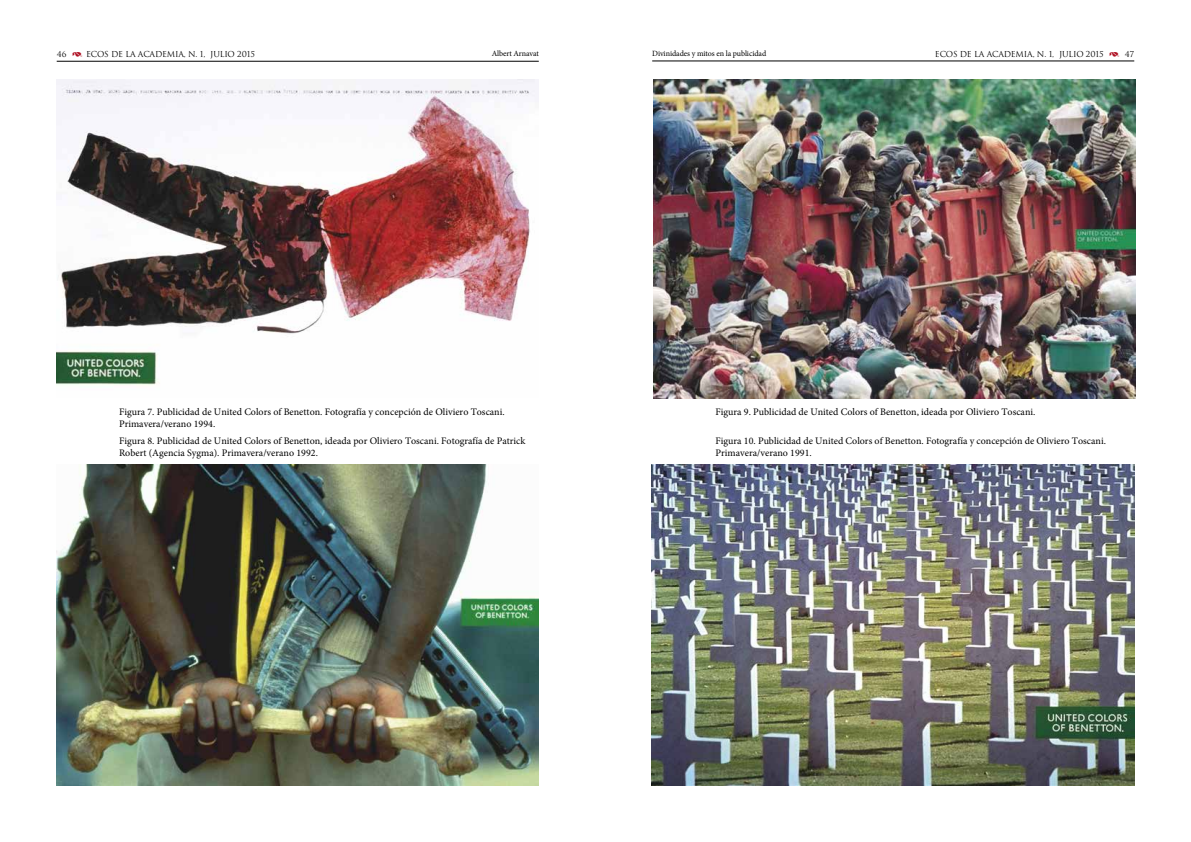
<style>
.page{position:relative;width:1191px;height:842px;background:#fff}
.page>*{position:absolute;margin:0;border:0;box-sizing:border-box;transform-origin:0 0}
.t1{font:10px/12px "Minion Pro";color:#000}
.t2{font:8px "Trajan";letter-spacing:-.02em;color:#000}
.t3{font:8px "Minion Pro";letter-spacing:-.01em;color:#000}
.s1{font-family:"Type Embellishments One Let Plain";color:#af1023}
</style>
<div class="page">
<hr style="left:652px;top:61px;width:482px;height:1px;background:#000">
<hr style="left:57px;top:61px;width:482px;height:1px;background:#000">
<img style="left:57px;top:79px;width:482px;height:306px">
<img style="left:57px;top:464px;width:482px;height:321px">
<img style="left:653px;top:79px;width:482px;height:319px">
<img style="left:651px;top:464px;width:483px;height:321px">
<p class="t2" style="left:57px;top:49px;width:200px">46 <span class="s1">)</span> ECOS DE LA ACADEMIA, N. 1, JULIO 2015</p>
<p class="t3" style="left:491px;top:48px;width:49px">Albert Arnavat</p>
<p class="t3" style="left:652px;top:48px;width:115px">Divinidades y mitos en la publicidad</p>
<p class="t2" style="left:935px;top:49px;width:201px">ECOS DE LA ACADEMIA, N. 1, JULIO 2015 <span class="s1">)</span> 47</p>
<p class="t1" style="left:119px;top:405px;width:387px">Figura 7. Publicidad de United Colors of Benetton. Fotografía y concepción de Oliviero Toscani.<br>Primavera/verano 1994.</p>
<p class="t1" style="left:119px;top:435px;width:408px">Figura 8. Publicidad de United Colors of Benetton, ideada por Oliviero Toscani. Fotografía de Patrick<br>Robert (Agencia Sygma). Primavera/verano 1992.</p>
<p class="t1" style="left:715px;top:405px;width:321px">Figura 9. Publicidad de United Colors of Benetton, ideada por Oliviero Toscani.</p>
<p class="t1" style="left:715px;top:435px;width:392px">Figura 10. Publicidad de United Colors of Benetton. Fotografía y concepción de Oliviero Toscani.<br>Primavera/verano 1991.</p>
</div>
